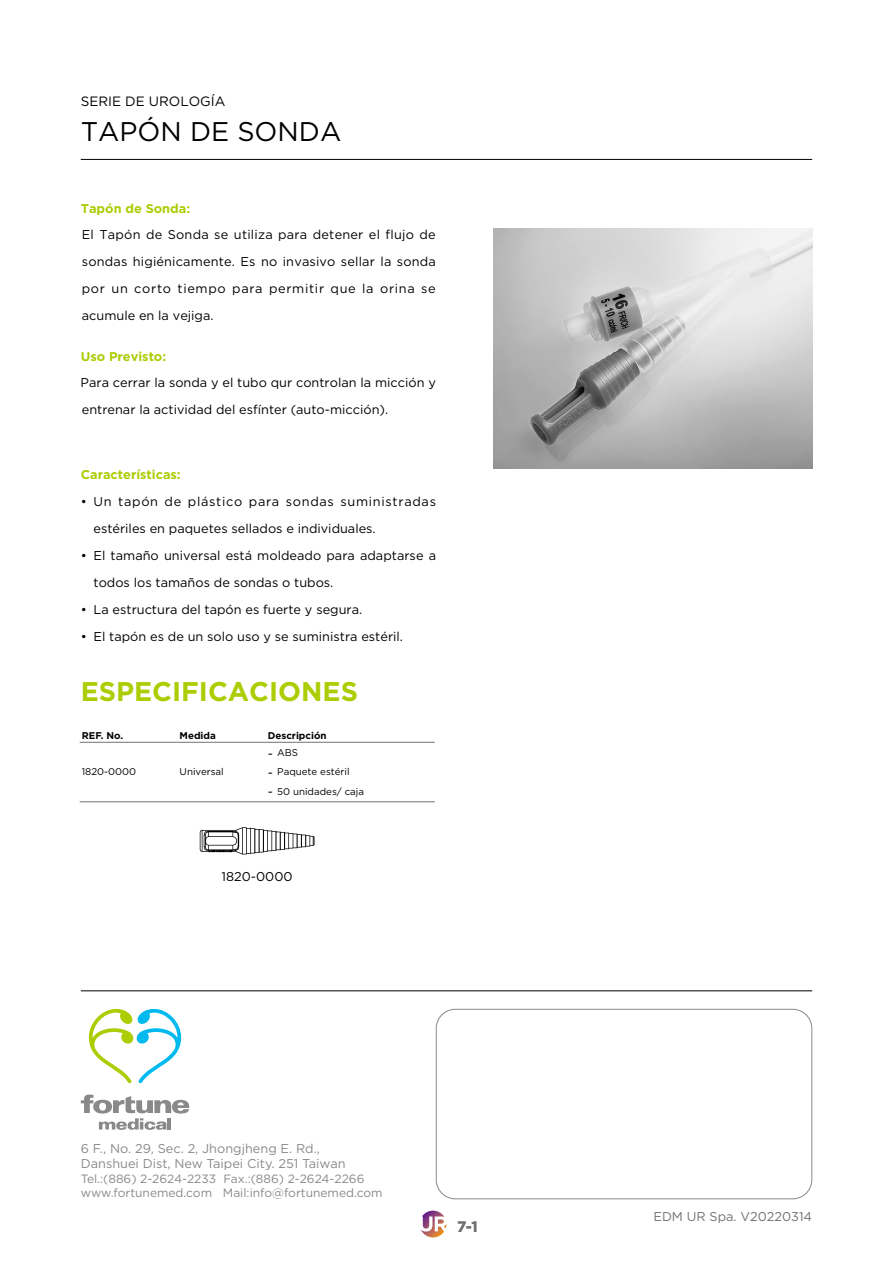
<style>
.page{position:relative;width:893px;height:1263px;background:#fff}
.page>*{position:absolute;margin:0;border:0;box-sizing:border-box;transform-origin:0 0}
.t1{font:700 27px "Gotham";color:#abcd03}
.t2{font:27px "Gotham";color:#000}
.t3{font:700 15px "Gotham";color:#727171}
.t4{font:13.5px "Gotham";color:#000}
.t5{font:12.75px/27px "Gotham";color:#000}
.t6{font:12.75px/15.3px "Gotham";color:#898989}
.t7{font:700 12.75px "Gotham";color:#abcd03}
.t8{font:12.75px "Gotham";color:#727171}
.t9{font:12px/14.4px "Gotham";color:#898989}
.t10{font:9.75px "Gotham";color:#000}
.t11{font:700 9.75px "Gotham";color:#000}
.s1{font-size:12.75px}
</style>
<div class="page">
<hr style="left:81px;top:159px;width:731px;height:1px;background:#000">
<svg style="left:421px;top:1210px;width:25px;height:27px"></svg>
<img style="left:493px;top:228px;width:319px;height:240px">
<svg style="left:81px;top:1094px;width:108px;height:36px"></svg>
<svg style="left:89px;top:1009px;width:92px;height:74px"></svg>
<div style="left:436px;top:1009px;width:376px;height:190px;border:1px solid #898989;border-radius:19px"></div>
<hr style="left:81px;top:990px;width:731px;height:1px;background:#000">
<hr style="left:80px;top:742px;width:97px;height:1px;background:#727171">
<hr style="left:177px;top:742px;width:89px;height:1px;background:#727171">
<hr style="left:266px;top:742px;width:169px;height:1px;background:#727171">
<hr style="left:80px;top:801px;width:97px;height:1px;background:#727171">
<hr style="left:177px;top:801px;width:89px;height:1px;background:#727171">
<hr style="left:266px;top:801px;width:169px;height:1px;background:#727171">
<svg style="left:200px;top:827px;width:114px;height:27px"></svg>
<p class="t4" style="left:81px;top:93px;width:146px">SERIE DE UROLOGÍA</p>
<h1 class="t2" style="left:81px;top:114px;width:262px">TAPÓN DE SONDA</h1>
<p class="t7" style="left:81px;top:200px;width:111px">Tapón de Sonda:</p>
<p class="t5" style="left:82px;top:221px;width:355px;text-align:justify">El Tapón de Sonda se utiliza para detener el flujo de sondas higiénicamente. Es no invasivo sellar la sonda por un corto tiempo para permitir que la orina se acumule en la vejiga.</p>
<p class="t7" style="left:81px;top:348px;width:87px">Uso Previsto:</p>
<p class="t5" style="left:81px;top:368px;width:357px">Para cerrar la sonda y el tubo qur controlan la micción y entrenar la actividad del esfínter (auto-micción).</p>
<p class="t7" style="left:81px;top:466px;width:101px">Características:</p>
<p class="t5" style="left:94px;top:487px;width:344px;text-indent:-13px">• Un tapón de plástico para sondas suministradas estériles en paquetes sellados e individuales.</p>
<p class="t5" style="left:94px;top:541px;width:344px;text-indent:-13px">• El tamaño universal está moldeado para adaptarse a todos los tamaños de sondas o tubos.</p>
<p class="t5" style="left:81px;top:595px;width:283px">• La estructura del tapón es fuerte y segura.</p>
<p class="t5" style="left:81px;top:622px;width:324px">• El tapón es de un solo uso y se suministra estéril.</p>
<h1 class="t1" style="left:81px;top:674px;width:279px">ESPECIFICACIONES</h1>
<p class="t11" style="left:82px;top:729px;width:43px">REF. No.</p>
<p class="t11" style="left:180px;top:729px;width:38px">Medida</p>
<p class="t11" style="left:268px;top:729px;width:60px">Descripción</p>
<p class="t10" style="left:82px;top:766px;width:56px">1820-0000</p>
<p class="t10" style="left:180px;top:766px;width:46px">Universal</p>
<p class="t10" style="left:268px;top:746px;width:32px"><span class="s1">-</span> ABS</p>
<p class="t10" style="left:268px;top:766px;width:83px"><span class="s1">-</span> Paquete estéril</p>
<p class="t10" style="left:268px;top:785px;width:98px"><span class="s1">-</span> 50 unidades/ caja</p>
<p class="t5" style="left:222px;top:862px;width:73px">1820-0000</p>
<p class="t6" style="left:81px;top:1140px;width:266px">6 F., No. 29, Sec. 2, Jhongjheng E. Rd.,<br>Danshuei Dist, New Taipei City. 251 Taiwan</p>
<p class="t9" style="left:81px;top:1171px;width:303px">Tel.:(886) 2-2624-2233 Fax.:(886) 2-2624-2266 www.fortunemed.com Mail:info@fortunemed.com</p>
<p class="t3" style="left:457px;top:1217px;width:22px">7-1</p>
<p class="t8" style="left:653px;top:1209px;width:160px">EDM UR Spa. V20220314</p>
</div>
